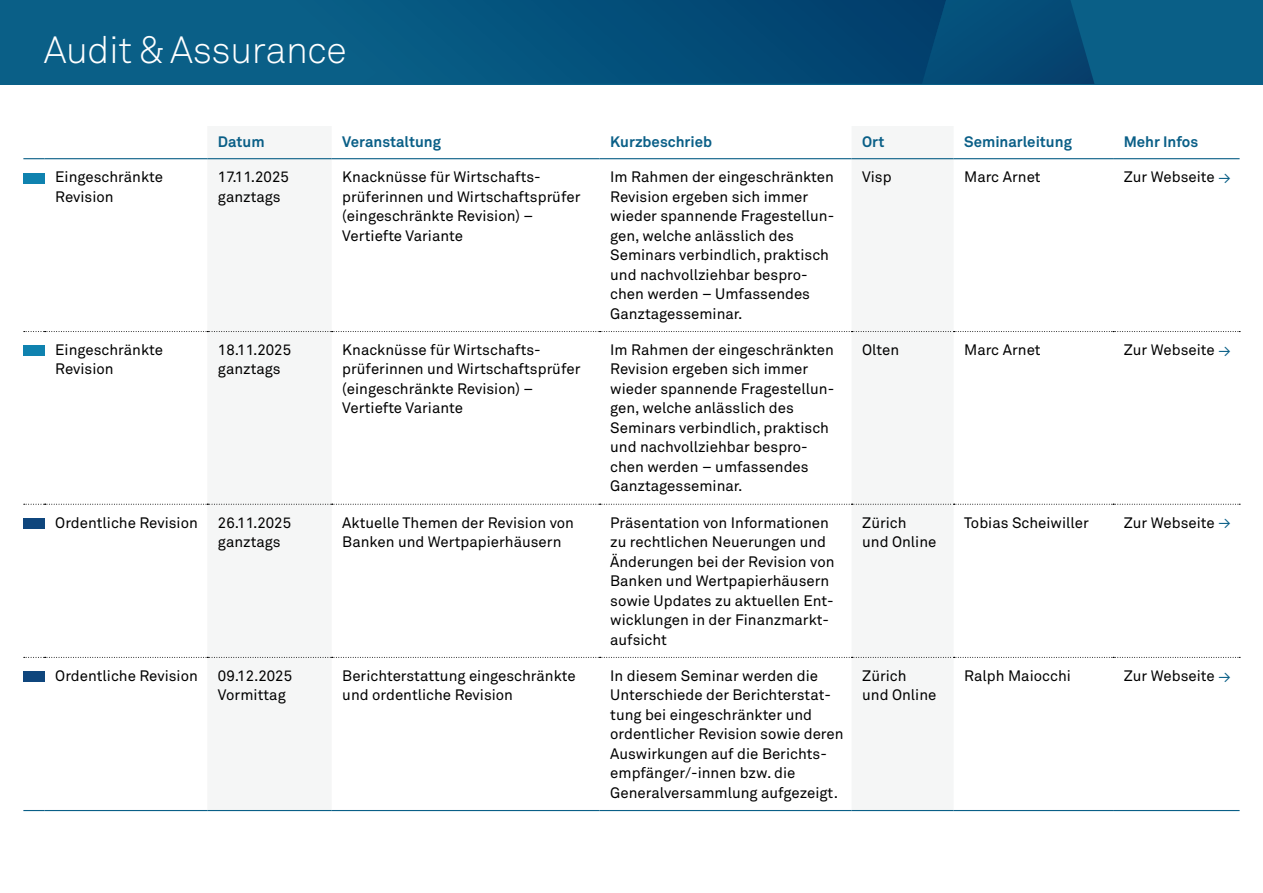
<style>
.page{position:relative;width:1263px;height:893px;background:#fff}
.page>*{position:absolute;margin:0;border:0;box-sizing:border-box;transform-origin:0 0}
.t1{font:37.5px "Akkurat Light Pro";letter-spacing:-.01em;color:#fff}
.t2{font:15px/19.5px "Akkurat Pro";color:#000}
.t3{font:700 15px "Akkurat Pro";color:#0a5f87}
.s1{color:#0a5f87}
</style>
<div class="page">
<div style="left:0;top:0;width:1263px;height:84px;background:#0a5f87"></div>
<svg style="left:483px;top:0;width:611px;height:84px"></svg>
<svg style="left:23px;top:158px;width:22px;height:1px"></svg>
<hr style="left:45px;top:158px;width:162px;height:1px;background:#0a5f87">
<hr style="left:207px;top:158px;width:125px;height:1px;background:#0a5f87">
<hr style="left:600px;top:158px;width:251px;height:1px;background:#0a5f87">
<hr style="left:851px;top:158px;width:103px;height:1px;background:#0a5f87">
<hr style="left:954px;top:158px;width:159px;height:1px;background:#0a5f87">
<hr style="left:1113px;top:158px;width:126px;height:1px;background:#0a5f87">
<svg style="left:24px;top:331px;width:1216px;height:1px"></svg>
<svg style="left:24px;top:504px;width:1216px;height:1px"></svg>
<svg style="left:24px;top:657px;width:1216px;height:1px"></svg>
<hr style="left:332px;top:158px;width:268px;height:1px;background:#0a5f87">
<svg style="left:23px;top:810px;width:22px;height:1px"></svg>
<hr style="left:45px;top:810px;width:162px;height:1px;background:#0a5f87">
<hr style="left:207px;top:810px;width:125px;height:1px;background:#0a5f87">
<hr style="left:332px;top:810px;width:268px;height:1px;background:#0a5f87">
<hr style="left:600px;top:810px;width:251px;height:1px;background:#0a5f87">
<hr style="left:851px;top:810px;width:103px;height:1px;background:#0a5f87">
<hr style="left:954px;top:810px;width:159px;height:1px;background:#0a5f87">
<hr style="left:1113px;top:810px;width:126px;height:1px;background:#0a5f87">
<div style="left:23px;top:173px;width:22px;height:10px;background:#0f82af"></div>
<div style="left:23px;top:345px;width:22px;height:11px;background:#0f82af"></div>
<div style="left:23px;top:518px;width:22px;height:11px;background:#0f467d"></div>
<div style="left:23px;top:671px;width:22px;height:11px;background:#0f467d"></div>
<h1 class="t1" style="left:44px;top:28px;width:304px">Audit &amp; Assurance</h1>
<p class="t3" style="left:218px;top:132px;width:48px">Datum</p>
<p class="t3" style="left:342px;top:132px;width:100px">Veranstaltung</p>
<p class="t3" style="left:610px;top:132px;width:103px">Kurzbeschrieb</p>
<p class="t3" style="left:862px;top:132px;width:24px">Ort</p>
<p class="t3" style="left:964px;top:132px;width:109px">Seminarleitung</p>
<p class="t3" style="left:1124px;top:132px;width:76px">Mehr Infos</p>
<p class="t2" style="left:55px;top:168px;width:109px">Eingeschränkte<br>Revision</p>
<p class="t2" style="left:218px;top:168px;width:72px">17.11.2025 ganztags</p>
<p class="t2" style="left:342px;top:168px;width:240px">Knacknüsse für Wirtschafts&shy;prüferinnen und Wirtschaftsprüfer (eingeschränkte Revision) –<br>Vertiefte Variante</p>
<p class="t2" style="left:610px;top:168px;width:225px">Im Rahmen der eingeschränkten<br>Revision ergeben sich immer wieder spannende Fragestellun&shy;gen, welche anlässlich des<br>Seminars verbindlich, praktisch und nachvollziehbar bespro&shy;chen werden – Umfassendes<br>Ganztagesseminar.</p>
<p class="t2" style="left:862px;top:168px;width:31px">Visp</p>
<p class="t2" style="left:964px;top:168px;width:78px">Marc Arnet</p>
<p class="t2" style="left:1124px;top:168px;width:109px">Zur Webseite <span class="s1">→</span></p>
<p class="t2" style="left:55px;top:340px;width:109px">Eingeschränkte<br>Revision</p>
<p class="t2" style="left:218px;top:340px;width:75px">18.11.2025 ganztags</p>
<p class="t2" style="left:342px;top:340px;width:240px">Knacknüsse für Wirtschafts&shy;prüferinnen und Wirtschaftsprüfer (eingeschränkte Revision) –<br>Vertiefte Variante</p>
<p class="t2" style="left:610px;top:340px;width:225px">Im Rahmen der eingeschränkten<br>Revision ergeben sich immer wieder spannende Fragestellun&shy;gen, welche anlässlich des<br>Seminars verbindlich, praktisch und nachvollziehbar bespro&shy;chen werden – umfassendes<br>Ganztagesseminar.</p>
<p class="t2" style="left:862px;top:340px;width:39px">Olten</p>
<p class="t2" style="left:964px;top:340px;width:78px">Marc Arnet</p>
<p class="t2" style="left:1124px;top:340px;width:109px">Zur Webseite <span class="s1">→</span></p>
<p class="t2" style="left:55px;top:513px;width:144px">Ordentliche Revision</p>
<p class="t2" style="left:218px;top:513px;width:75px">26.11.2025 ganztags</p>
<p class="t2" style="left:342px;top:513px;width:233px">Aktuelle Themen der Revision von<br>Banken und Wertpapierhäusern</p>
<p class="t2" style="left:610px;top:513px;width:226px">Präsentation von Informationen zu rechtlichen Neuerungen und<br>Änderungen bei der Revision von<br>Banken und Wertpapierhäusern sowie Updates zu aktuellen Ent&shy;wicklungen in der Finanzmarkt&shy;aufsicht</p>
<p class="t2" style="left:862px;top:513px;width:76px">Zürich und Online</p>
<p class="t2" style="left:964px;top:513px;width:126px">Tobias Scheiwiller</p>
<p class="t2" style="left:1124px;top:513px;width:109px">Zur Webseite <span class="s1">→</span></p>
<p class="t2" style="left:55px;top:666px;width:144px">Ordentliche Revision</p>
<p class="t2" style="left:218px;top:666px;width:76px">09.12.2025<br>Vormittag</p>
<p class="t2" style="left:342px;top:666px;width:235px">Berichterstattung eingeschränkte und ordentliche Revision</p>
<p class="t2" style="left:610px;top:666px;width:235px">In diesem Seminar werden die<br>Unterschiede der Berichterstat&shy;tung bei eingeschränkter und ordentlicher Revision sowie deren<br>Auswirkungen auf die Berichts&shy;empfänger/-innen bzw. die<br>Generalversammlung aufgezeigt.</p>
<p class="t2" style="left:862px;top:666px;width:76px">Zürich und Online</p>
<p class="t2" style="left:964px;top:666px;width:108px">Ralph Maiocchi</p>
<p class="t2" style="left:1124px;top:666px;width:109px">Zur Webseite <span class="s1">→</span></p>
</div>
